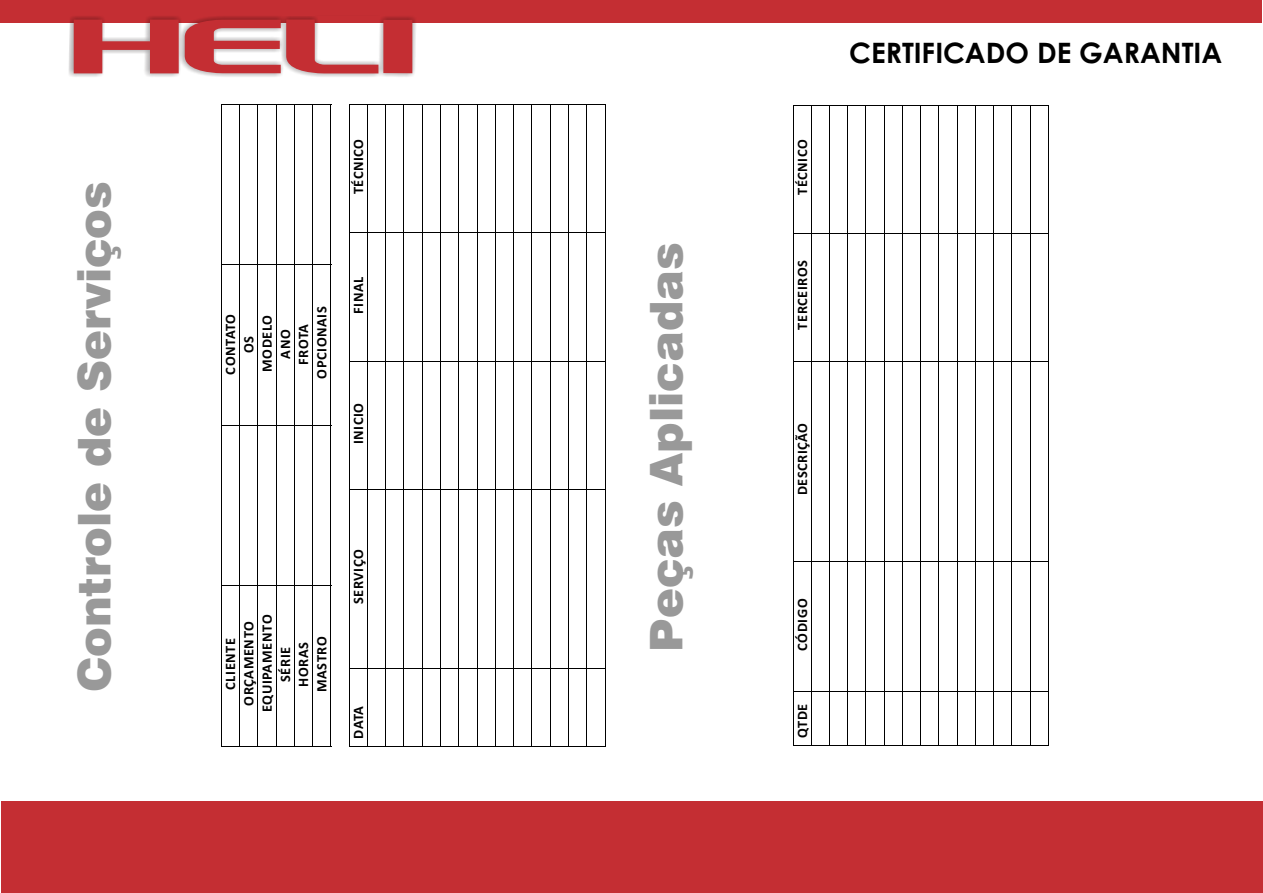
<style>
.page{position:relative;width:1263px;height:893px;background:#fff}
.page>*{position:absolute;margin:0;border:0;box-sizing:border-box;transform-origin:0 0}
.t1{font:900 45px "Swiss 721 BT";color:#999}
.t2{font:700 28.2px "Century Gothic";color:#000}
.t3{font:700 14.4px "Calibri";letter-spacing:.04em;color:#000}
</style>
<div class="page">
<div style="left:0;top:0;width:1261px;height:22px;background:#c42e33"></div>
<div style="left:2px;top:801px;width:1261px;height:92px;background:#c42e33"></div>
<svg style="left:68px;top:16px;width:348px;height:61px"></svg>
<hr style="left:221px;top:104px;width:1px;height:642px;background:#000">
<hr style="left:239px;top:104px;width:1px;height:642px;background:#000">
<hr style="left:257px;top:104px;width:1px;height:642px;background:#000">
<hr style="left:276px;top:104px;width:1px;height:642px;background:#000">
<hr style="left:294px;top:104px;width:1px;height:642px;background:#000">
<hr style="left:312px;top:104px;width:1px;height:642px;background:#000">
<svg style="left:221px;top:746px;width:110px;height:1px"></svg>
<hr style="left:330px;top:586px;width:1px;height:160px;background:#000">
<svg style="left:222px;top:585px;width:109px;height:1px"></svg>
<hr style="left:330px;top:425px;width:1px;height:160px;background:#000">
<svg style="left:222px;top:425px;width:108px;height:1px"></svg>
<hr style="left:330px;top:265px;width:1px;height:160px;background:#000">
<svg style="left:222px;top:264px;width:109px;height:1px"></svg>
<hr style="left:330px;top:105px;width:1px;height:159px;background:#000">
<svg style="left:222px;top:104px;width:109px;height:1px"></svg>
<hr style="left:349px;top:104px;width:1px;height:642px;background:#000">
<hr style="left:367px;top:104px;width:1px;height:642px;background:#000">
<hr style="left:385px;top:104px;width:1px;height:642px;background:#000">
<hr style="left:404px;top:104px;width:1px;height:642px;background:#000">
<hr style="left:422px;top:104px;width:1px;height:642px;background:#000">
<hr style="left:440px;top:104px;width:1px;height:642px;background:#000">
<hr style="left:458px;top:104px;width:1px;height:642px;background:#000">
<hr style="left:477px;top:104px;width:1px;height:642px;background:#000">
<hr style="left:495px;top:104px;width:1px;height:642px;background:#000">
<hr style="left:513px;top:104px;width:1px;height:642px;background:#000">
<hr style="left:532px;top:104px;width:1px;height:642px;background:#000">
<hr style="left:550px;top:104px;width:1px;height:642px;background:#000">
<hr style="left:568px;top:104px;width:1px;height:642px;background:#000">
<hr style="left:586px;top:104px;width:1px;height:642px;background:#000">
<svg style="left:349px;top:746px;width:256px;height:1px"></svg>
<hr style="left:605px;top:668px;width:1px;height:78px;background:#000">
<svg style="left:350px;top:668px;width:255px;height:1px"></svg>
<hr style="left:605px;top:490px;width:1px;height:178px;background:#000">
<svg style="left:350px;top:489px;width:255px;height:1px"></svg>
<hr style="left:605px;top:361px;width:1px;height:128px;background:#000">
<svg style="left:350px;top:361px;width:255px;height:1px"></svg>
<hr style="left:605px;top:233px;width:1px;height:128px;background:#000">
<svg style="left:350px;top:232px;width:255px;height:1px"></svg>
<hr style="left:605px;top:105px;width:1px;height:127px;background:#000">
<svg style="left:350px;top:104px;width:256px;height:1px"></svg>
<hr style="left:793px;top:105px;width:1px;height:641px;background:#000">
<hr style="left:811px;top:105px;width:1px;height:641px;background:#000">
<hr style="left:829px;top:105px;width:1px;height:641px;background:#000">
<hr style="left:847px;top:105px;width:1px;height:641px;background:#000">
<hr style="left:866px;top:105px;width:1px;height:641px;background:#000">
<hr style="left:884px;top:105px;width:1px;height:641px;background:#000">
<hr style="left:902px;top:105px;width:1px;height:641px;background:#000">
<hr style="left:920px;top:105px;width:1px;height:641px;background:#000">
<hr style="left:938px;top:105px;width:1px;height:641px;background:#000">
<hr style="left:957px;top:105px;width:1px;height:641px;background:#000">
<hr style="left:975px;top:105px;width:1px;height:641px;background:#000">
<hr style="left:993px;top:105px;width:1px;height:641px;background:#000">
<hr style="left:1011px;top:105px;width:1px;height:641px;background:#000">
<hr style="left:1030px;top:105px;width:1px;height:641px;background:#000">
<svg style="left:794px;top:745px;width:254px;height:1px"></svg>
<hr style="left:1048px;top:691px;width:1px;height:55px;background:#000">
<svg style="left:794px;top:691px;width:254px;height:1px"></svg>
<hr style="left:1048px;top:562px;width:1px;height:129px;background:#000">
<svg style="left:794px;top:561px;width:255px;height:1px"></svg>
<hr style="left:1048px;top:362px;width:1px;height:199px;background:#000">
<svg style="left:794px;top:361px;width:255px;height:1px"></svg>
<hr style="left:1048px;top:234px;width:1px;height:127px;background:#000">
<svg style="left:794px;top:233px;width:255px;height:1px"></svg>
<hr style="left:1048px;top:105px;width:1px;height:128px;background:#000">
<svg style="left:794px;top:105px;width:254px;height:1px"></svg>
<h1 class="t1" style="left:76px;top:692px;width:512px;rotate:-90deg">Controle de Serviços</h1>
<p class="t3" style="left:352px;top:194px;width:57px;rotate:-90deg">TÉCNICO</p>
<p class="t3" style="left:224px;top:375px;width:62px;rotate:-90deg">CONTATO</p>
<p class="t3" style="left:243px;top:353px;width:19px;rotate:-90deg">OS</p>
<p class="t3" style="left:261px;top:372px;width:58px;rotate:-90deg">MODELO</p>
<p class="t3" style="left:279px;top:359px;width:31px;rotate:-90deg">ANO</p>
<p class="t3" style="left:297px;top:365px;width:43px;rotate:-90deg">FROTA</p>
<p class="t3" style="left:316px;top:379px;width:74px;rotate:-90deg">OPCIONAIS</p>
<p class="t3" style="left:352px;top:314px;width:39px;rotate:-90deg">FINAL</p>
<p class="t3" style="left:352px;top:444px;width:43px;rotate:-90deg">INICIO</p>
<p class="t3" style="left:224px;top:690px;width:53px;rotate:-90deg">CLIENTE</p>
<p class="t3" style="left:261px;top:712px;width:99px;rotate:-90deg">EQUIPAMENTO</p>
<p class="t3" style="left:243px;top:706px;width:86px;rotate:-90deg">ORÇAMENTO</p>
<p class="t3" style="left:279px;top:682px;width:37px;rotate:-90deg">SÉRIE</p>
<p class="t3" style="left:297px;top:687px;width:46px;rotate:-90deg">HORAS</p>
<p class="t3" style="left:316px;top:692px;width:57px;rotate:-90deg">MASTRO</p>
<p class="t3" style="left:352px;top:604px;width:56px;rotate:-90deg">SERVIÇO</p>
<p class="t3" style="left:352px;top:739px;width:34px;rotate:-90deg">DATA</p>
<h1 class="t1" style="left:648px;top:652px;width:411px;rotate:-90deg">Peças Aplicadas</h1>
<p class="t3" style="left:796px;top:195px;width:57px;rotate:-90deg">TÉCNICO</p>
<p class="t3" style="left:796px;top:330px;width:71px;rotate:-90deg">TERCEIROS</p>
<p class="t3" style="left:796px;top:495px;width:74px;rotate:-90deg">DESCRIÇÃO</p>
<h2 class="t2" style="left:849px;top:42px;width:375px">CERTIFICADO DE GARANTIA</h2>
<p class="t3" style="left:796px;top:651px;width:53px;rotate:-90deg">CÓDIGO</p>
<p class="t3" style="left:796px;top:738px;width:36px;rotate:-90deg">QTDE</p>
</div>
